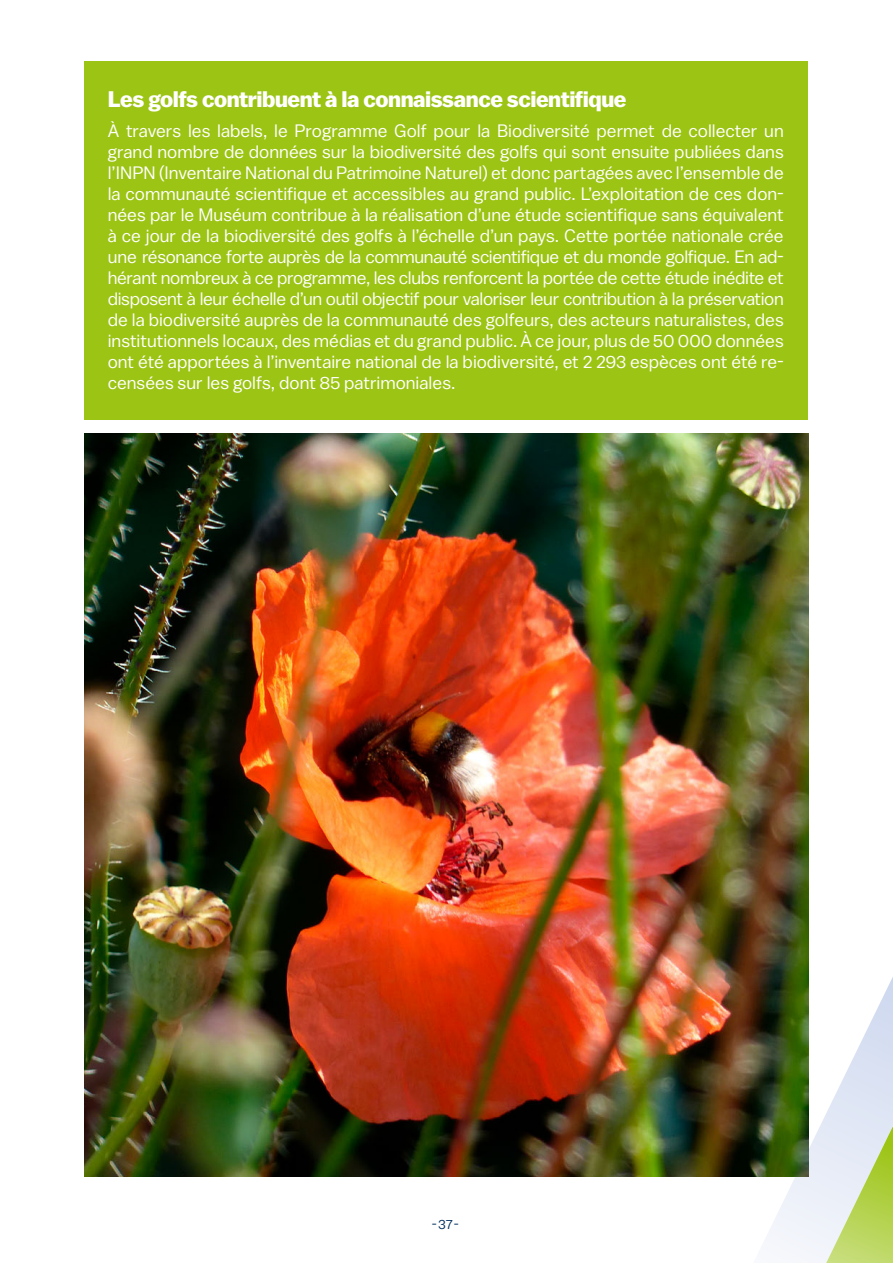
<style>
.page{position:relative;width:893px;height:1263px;background:#fff}
.page>*{position:absolute;margin:0;border:0;box-sizing:border-box;transform-origin:0 0}
.t1{font:700 22.5px "Balto";letter-spacing:-.02em;color:#fff}
.t2{font:18px/21px "Balto";color:#fff;text-align:justify}
.t3{font:13.5px "Balto";color:#003060}
</style>
<div class="page">
<svg style="left:765px;top:774px;width:128px;height:489px"></svg>
<div style="left:85px;top:61px;width:723px;height:359px;background:#9cc414"></div>
<img style="left:85px;top:433px;width:723px;height:744px">
<p class="t1" style="left:108px;top:86px;width:520px">Les golfs contribuent à la connaissance scientifique</p>
<p class="t2" style="left:108px;top:120px;width:678px">À travers les labels, le Programme Golf pour la Biodiversité permet de collecter un grand nombre de données sur la biodiversité des golfs qui sont ensuite publiées dans l’INPN (Inventaire National du Patrimoine Naturel) et donc partagées avec l’ensemble de la communauté scientifique et accessibles au grand public. L’exploitation de ces don&shy;nées par le Muséum contribue à la réalisation d’une étude scientifique sans équivalent à ce jour de la biodiversité des golfs à l’échelle d’un pays. Cette portée nationale crée une résonance forte auprès de la communauté scientifique et du monde golfique. En ad&shy;hérant nombreux à ce programme, les clubs renforcent la portée de cette étude inédite et disposent à leur échelle d’un outil objectif pour valoriser leur contribution à la préservation de la biodiversité auprès de la communauté des golfeurs, des acteurs naturalistes, des institutionnels locaux, des médias et du grand public. À ce jour, plus de 50 000 données ont été apportées à l’inventaire national de la biodiversité, et 2 293 espèces ont été re&shy;censées sur les golfs, dont 85 patrimoniales.</p>
<p class="t3" style="left:432px;top:1216px;width:28px">- 37 -</p>
</div>
